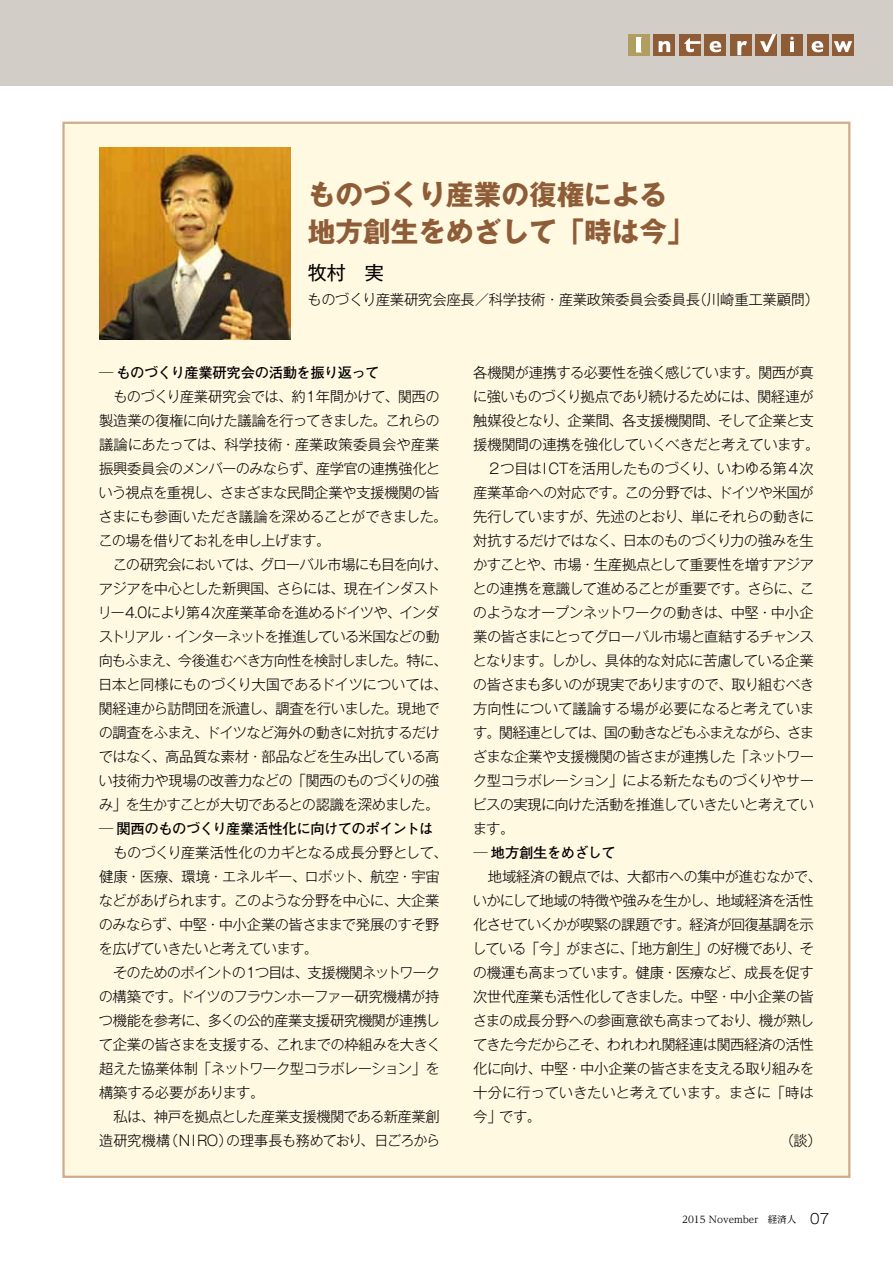
<style>
.page{position:relative;width:893px;height:1263px;background:#fff}
.page>*{position:absolute;margin:0;border:0;box-sizing:border-box;transform-origin:0 0}
.t1{font:700 27.6px/37.2px "Gothic MB101 Pro";color:#8e5d38}
.t2{font:19.2px "Gothic MB101 Pro";color:#000}
.t3{font:300 14.4px/24px "Gothic MB101 Pro";letter-spacing:-.04em;color:#000}
.t4{font:700 14.4px "Futo Go B101 Pro";letter-spacing:-.035em;color:#000}
.t5{font:300 14.4px "Gothic MB101 Pro";letter-spacing:-.015em;color:#000}
.t6{font:300 14.4px "Gothic MB101 Pro";letter-spacing:-.06em;color:#000}
.t7{font:300 14.4px "Gothic MB101 Pro";letter-spacing:-.01em;color:#000}
.t8{font:9.6px "UD Reimin Pro";color:#000}
.s1{font-family:"Shin Go Pro De"}
.s2{font-family:"Gothic MB101 Pro";font-weight:300;font-size:13.8px}
</style>
<div class="page">
<div style="left:0;top:0;width:893px;height:85px;background:#d2cec7"></div>
<div style="left:62px;top:121px;width:789px;height:1057px;background:#fff9e2"></div>
<div style="left:628px;top:34px;width:21px;height:21px;background:#b09d60"></div>
<div style="left:654px;top:34px;width:21px;height:21px;background:#8e5d38"></div>
<div style="left:679px;top:34px;width:22px;height:21px;background:#8e5d38"></div>
<div style="left:705px;top:34px;width:21px;height:21px;background:#8e5d38"></div>
<div style="left:730px;top:34px;width:22px;height:21px;background:#8e5d38"></div>
<div style="left:756px;top:34px;width:21px;height:21px;background:#8e5d38"></div>
<div style="left:781px;top:34px;width:22px;height:21px;background:#8e5d38"></div>
<div style="left:807px;top:34px;width:21px;height:21px;background:#8e5d38"></div>
<div style="left:832px;top:34px;width:22px;height:21px;background:#8e5d38"></div>
<hr style="left:637px;top:37px;width:4px;height:15px;background:#fff">
<svg style="left:659px;top:41px;width:11px;height:11px"></svg>
<svg style="left:684px;top:38px;width:17px;height:14px"></svg>
<svg style="left:710px;top:41px;width:11px;height:11px"></svg>
<svg style="left:737px;top:41px;width:10px;height:14px"></svg>
<svg style="left:760px;top:34px;width:16px;height:18px"></svg>
<svg style="left:790px;top:37px;width:4px;height:15px"></svg>
<svg style="left:812px;top:41px;width:11px;height:11px"></svg>
<svg style="left:834px;top:41px;width:18px;height:11px"></svg>
<img style="left:99px;top:148px;width:192px;height:191px">
<h1 class="t1" style="left:308px;top:172px;width:388px">ものづくり産業の復権による地方創生をめざして「時は今」</h1>
<h2 class="t2" style="left:308px;top:257px;width:78px">牧村　実</h2>
<p class="t5" style="left:308px;top:288px;width:513px">ものづくり産業研究会座長／科学技術・産業政策委員会委員長（川崎重工業顧問）</p>
<p class="t4" style="left:99px;top:361px;width:282px"><span class="s1">─</span> ものづくり産業研究会の活動を振り返って</p>
<p class="t3" style="left:98px;top:382px;width:351px">　ものづくり産業研究会では、約１年間かけて、関西の製造業の復権に向けた議論を行ってきました。これらの議論にあたっては、科学技術・産業政策委員会や産業振興委員会のメンバーのみならず、産学官の連携強化という視点を重視し、さまざまな民間企業や支援機関の皆さまにも参画いただき議論を深めることができました。この場を借りてお礼を申し上げます。<br>　この研究会においては、グローバル市場にも目を向け、アジアを中心とした新興国、さらには、現在インダストリー4.0により第４次産業革命を進めるドイツや、インダストリアル・インターネットを推進している米国などの動向もふまえ、今後進むべき方向性を検討しました。特に、日本と同様にものづくり大国であるドイツについては、関経連から訪問団を派遣し、調査を行いました。現地での調査をふまえ、ドイツなど海外の動きに対抗するだけではなく、高品質な素材・部品などを生み出している高い技術力や現場の改善力などの「関西のものづくりの強み」を生かすことが大切であるとの認識を深めました。</p>
<p class="t4" style="left:99px;top:817px;width:336px"><span class="s1">─</span> 関西のものづくり産業活性化に向けてのポイントは</p>
<p class="t3" style="left:99px;top:838px;width:350px">　ものづくり産業活性化のカギとなる成長分野として、健康・医療、環境・エネルギー、ロボット、航空・宇宙などがあげられます。このような分野を中心に、大企業のみならず、中堅・中小企業の皆さままで発展のすそ野を広げていきたいと考えています。<br>　そのためのポイントの１つ目は、支援機関ネットワークの構築です。ドイツのフラウンホーファー研究機構が持つ機能を参考に、多くの公的産業支援研究機関が連携して企業の皆さまを支援する、これまでの枠組みを大きく超えた協業体制「ネットワーク型コラボレーション」を構築する必要があります。<br>　私は、神戸を拠点とした産業支援機関である新産業創造研究機構（NIRO）の理事長も務めており、日ごろから</p>
<p class="t3" style="left:472px;top:358px;width:349px">各機関が連携する必要性を強く感じています。関西が真に強いものづくり拠点であり続けるためには、関経連が触媒役となり、企業間、各支援機関間、そして企業と支援機関間の連携を強化していくべきだと考えています。　２つ目はI CTを活用したものづくり、いわゆる第４次産業革命への対応です。この分野では、ドイツや米国が先行していますが、先述のとおり、単にそれらの動きに対抗するだけではなく、日本のものづくり力の強みを生かすことや、市場・生産拠点として重要性を増すアジアとの連携を意識して進めることが重要です。さらに、このようなオープンネットワークの動きは、中堅・中小企業の皆さまにとってグローバル市場と直結するチャンスとなります。しかし、具体的な対応に苦慮している企業の皆さまも多いのが現実でありますので、取り組むべき方向性について議論する場が必要になると考えています。関経連としては、国の動きなどもふまえながら、さまざまな企業や支援機関の皆さまが連携した「ネットワーク型コラボレーション」による新たなものづくりやサービスの実現に向けた活動を推進していきたいと考えています。</p>
<p class="t4" style="left:473px;top:841px;width:144px"><span class="s1">─</span> 地方創生をめざして</p>
<p class="t3" style="left:473px;top:862px;width:350px">　地域経済の観点では、大都市への集中が進むなかで、</p>
<p class="t3" style="left:473px;top:886px;width:342px">いかにして地域の特徴や強みを生かし、地域経済を活性</p>
<p class="t3" style="left:473px;top:910px;width:342px">化させていくかが喫緊の課題です。経済が回復基調を示</p>
<p class="t6" style="left:472px;top:936px;width:344px">している「今」がまさに、「地方創生」の好機であり、そ</p>
<p class="t3" style="left:473px;top:958px;width:343px">の機運も高まっています。健康・医療など、成長を促す</p>
<p class="t3" style="left:473px;top:982px;width:342px">次世代産業も活性化してきました。中堅・中小企業の皆</p>
<p class="t3" style="left:473px;top:1006px;width:343px">さまの成長分野への参画意欲も高まっており、機が熟し</p>
<p class="t3" style="left:473px;top:1030px;width:342px">てきた今だからこそ、われわれ関経連は関西経済の活性</p>
<p class="t3" style="left:473px;top:1054px;width:342px">化に向け、中堅・中小企業の皆さまを支える取り組みを</p>
<p class="t7" style="left:473px;top:1080px;width:342px">十分に行っていきたいと考えています。まさに「時は</p>
<p class="t3" style="left:473px;top:1102px;width:70px">今」です。</p>
<p class="t3" style="left:780px;top:1126px;width:43px">（談）</p>
<p class="t8" style="left:682px;top:1211px;width:148px">2015 November　経済人 <span class="s2">07</span></p>
</div>
